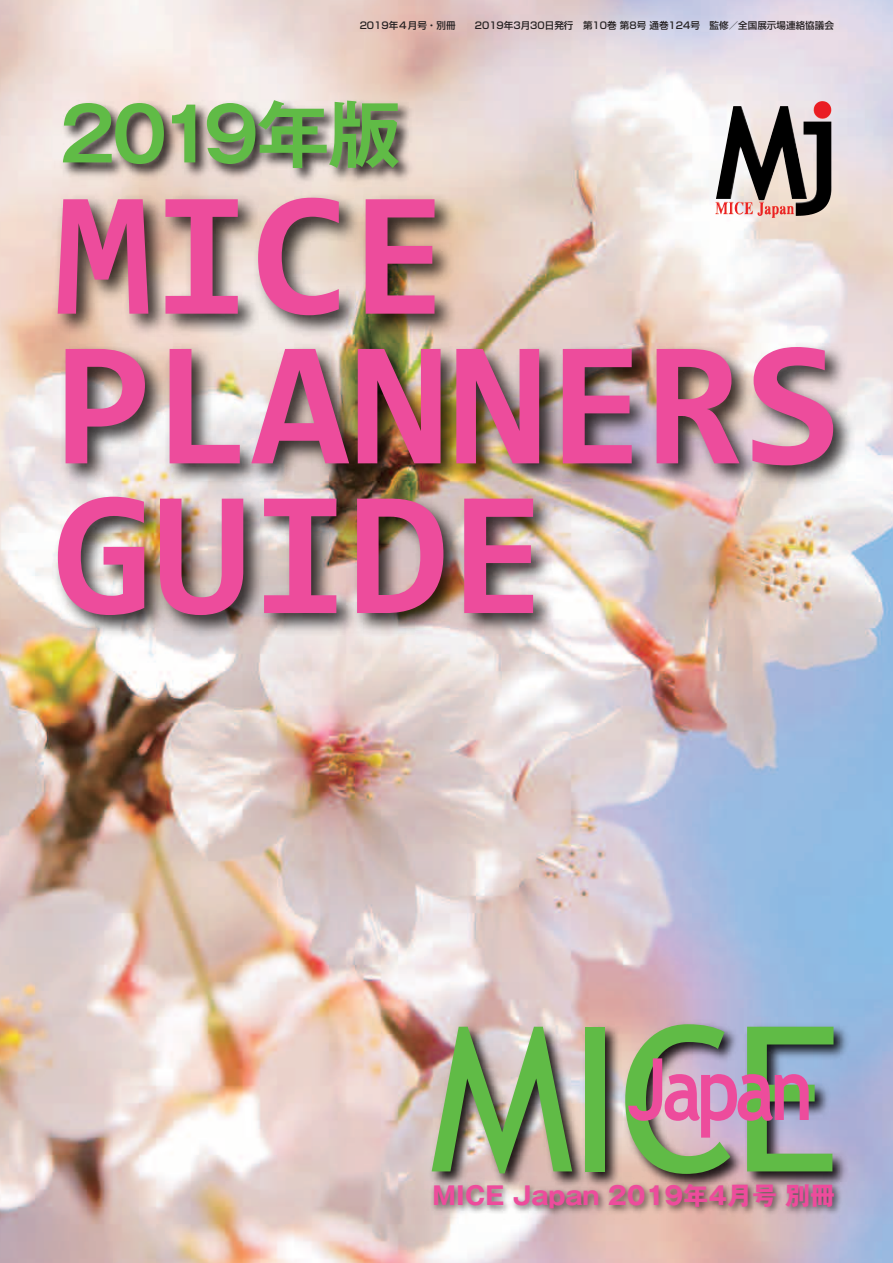
<style>
.page{position:relative;width:893px;height:1263px;background:#fff}
.page>*{position:absolute;margin:0;border:0;box-sizing:border-box;transform-origin:0 0}
.t1{font:700 179.25px/149.7px "Consolas";color:#ed4c9c}
.t2{font:700 73.35px "Gothic MB101 Pro De";letter-spacing:-.05em;color:#60bb46}
.t3{font:700 24.9px "Gothic MB101 Pro";color:#ed4c9c}
.t4{font:500 9.6px "Shin Go Pr 5";color:#231f20}
</style>
<div class="page">
<img style="left:0;top:0;width:893px;height:1263px">
<img style="left:425px;top:1018px;width:428px;height:175px">
<img style="left:432px;top:1027px;width:140px;height:146px">
<div style="left:585px;top:1027px;width:20px;height:144px;background:#60bb46"></div>
<img style="left:625px;top:1024px;width:208px;height:150px">
<img style="left:426px;top:1177px;width:420px;height:45px">
<img style="left:43px;top:156px;width:827px;height:528px">
<img style="left:55px;top:91px;width:365px;height:106px">
<img style="left:761px;top:101px;width:70px;height:66px">
<p class="t4" style="left:360px;top:17px;width:476px">2019年４月号・別冊　　2019年3月30日発行　第10巻 第8号 通巻124号　監修／全国展示場連絡協議会</p>
<h2 class="t2" style="left:60px;top:74px;width:343px">2019年版</h2>
<h1 class="t1" style="left:54px;top:175px;width:790px">MICE<br>PLANNERS<br>GUIDE</h1>
<h3 class="t3" style="left:432px;top:1175px;width:404px">MICE Japan 2019年４月号 別冊</h3>
</div>
